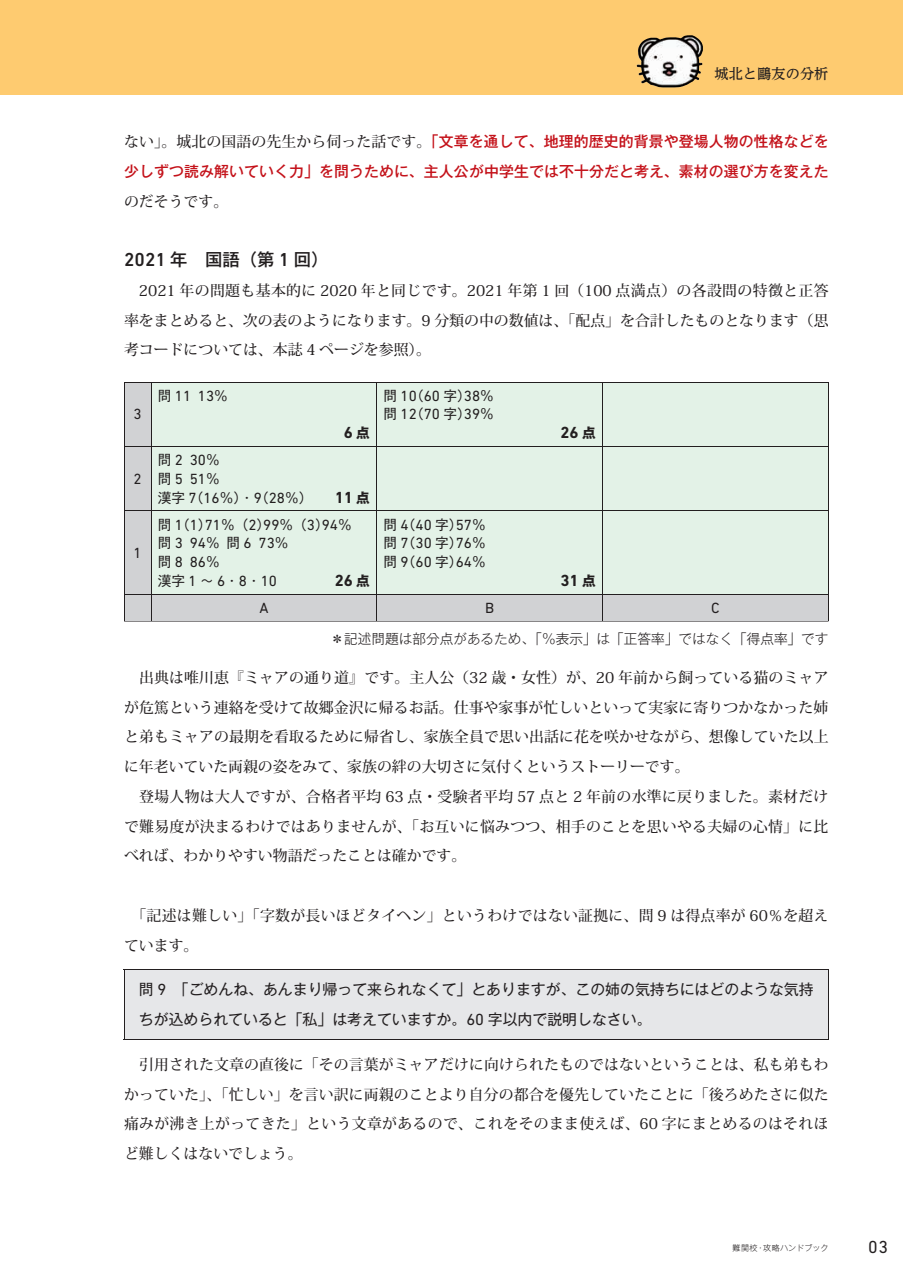
<style>
.page{position:relative;width:903px;height:1275px;background:#fff}
.page>*{position:absolute;margin:0;border:0;box-sizing:border-box;transform-origin:0 0}
.t1{font:17.68px "DIN Next LT Pro";color:#231f20}
.t2{font:17.32px "Gothic MB101 Pro Medium 90 msp RKSJ H";color:#231f20}
.t3{font:700 16.45px "DIN Next LT Pro";color:#231f20}
.t4{font:15.05px/18.6px "DIN Next LT Pro";color:#231f20}
.t5{font:14.88px/29.8px "Koz Min Pr 6 N Medium 90 msp RKSJ H";letter-spacing:.01em;color:#231f20;text-align:justify}
.t6{font:14.88px/29.8px "Gothic MB101 Pro Medium 90 msp RKSJ H";letter-spacing:.01em;color:#c4121a}
.t7{font:14.88px/29.8px "Gothic MB101 Pro Regular 90 msp RKSJ H";color:#231f20}
.t8{font:14.17px "Reim Ythz Pro Medium 90 msp RKSJ H";color:#231f20}
.t9{font:13.65px/18.6px "Gothic MB101 Pro Regular 90 msp RKSJ H";color:#231f20;text-align:justify}
.t10{font:13.65px "Gothic MB101 Pro Light 90 msp RKSJ H";color:#231f20}
.t11{font:8.05px "Gothic MB101 Pro Light 90 msp RKSJ H";color:#231f20}
.s1{font-family:"Koz Min Pr 6 N Medium 90 msp RKSJ H";color:#231f20}
.s2{font-family:"DIN Next LT Pro";font-weight:500;font-size:19.07px}
.s3{font-family:"Gothic MB101 Pro Regular 90 msp RKSJ H";font-size:13.65px}
.s4{font-family:"Gothic MB101 Pro Bold 90 msp RKSJ H";font-weight:400;font-size:13.65px}
.s5{font-family:"DIN Next LT Pro";font-size:15.05px}
.s6{font-family:"DIN Next LT Pro";font-size:16.45px}
</style>
<div class="page">
<div style="left:0;top:0;width:903px;height:94px;background:#fecb70"></div>
<img style="left:637px;top:36px;width:65px;height:52px">
<div style="left:124px;top:970px;width:704px;height:69px;background:#e6e7e9"></div>
<hr style="left:124px;top:970px;width:705px;height:1px;background:#231f20">
<hr style="left:124px;top:970px;width:1px;height:69px;background:#231f20">
<hr style="left:828px;top:970px;width:1px;height:69px;background:#231f20">
<hr style="left:124px;top:1039px;width:705px;height:1px;background:#231f20">
<svg style="left:124px;top:382px;width:705px;height:240px;background:#dae6de"></svg>
<p class="t8" style="left:714px;top:68px;width:116px">城北と鷗友の分析</p>
<p class="t6" style="left:124px;top:129px;width:706px"><span class="s1">ない」。城北の国語の先生から伺った話です。</span>「文章を通して、地理的歴史的背景や登場人物の性格などを少しずつ読み解いていく力」を問うために、主人公が中学生では不十分だと考え、素材の選び方を変えた</p>
<p class="t5" style="left:124px;top:188px;width:106px">のだそうです。</p>
<p class="t2" style="left:124px;top:253px;width:206px"><span class="s2">2021</span> 年　国語（第 <span class="s2">1</span> 回）</p>
<p class="t5" style="left:124px;top:277px;width:706px">　2021 年の問題も基本的に 2020 年と同じです。2021 年第 1 回（100 点満点）の各設問の特徴と正答率をまとめると、次の表のようになります。9 分類の中の数値は、「配点」を合計したものとなります（思考コードについては、本誌 4 ページを参照）。</p>
<p class="t4" style="left:134px;top:405px;width:10px">3</p>
<p class="t4" style="left:134px;top:469px;width:10px">2</p>
<p class="t4" style="left:134px;top:543px;width:10px">1</p>
<p class="t4" style="left:158px;top:386px;width:72px"><span class="s3">問</span> 11 13<span class="s3">％</span></p>
<p class="t4" style="left:384px;top:386px;width:112px"><span class="s3">問</span> 10<span class="s3">（</span>60 <span class="s3">字）</span>38<span class="s3">％問</span> 12<span class="s3">（</span>70 <span class="s3">字）</span>39<span class="s3">％</span></p>
<p class="t3" style="left:344px;top:423px;width:28px">6<span class="s4">点</span></p>
<p class="t3" style="left:560px;top:423px;width:37px">26 <span class="s4">点</span></p>
<p class="t4" style="left:158px;top:451px;width:63px"><span class="s3">問</span> 2 30<span class="s3">％問</span> 5 51<span class="s3">％</span></p>
<p class="t9" style="left:158px;top:490px;width:156px">漢字 <span class="s5">7</span>（<span class="s5">16</span>％）・<span class="s5">9</span>（<span class="s5">28</span>％）</p>
<p class="t3" style="left:335px;top:487px;width:37px">11 <span class="s4">点</span></p>
<p class="t9" style="left:158px;top:517px;width:195px">問 <span class="s5">1</span>（<span class="s5">1</span>）<span class="s5">71</span>％ （<span class="s5">2</span>）<span class="s5">99</span>％ （<span class="s5">3</span>）<span class="s5">94</span>％</p>
<p class="t4" style="left:158px;top:534px;width:132px"><span class="s3">問</span> 3 94<span class="s3">％ 問</span> 6 73<span class="s3">％問</span> 8 86<span class="s3">％</span></p>
<p class="t9" style="left:158px;top:573px;width:121px">漢字 <span class="s5">1</span> ～ <span class="s5">6</span>・<span class="s5">8</span>・<span class="s5">10</span></p>
<p class="t3" style="left:335px;top:570px;width:37px">26 <span class="s4">点</span></p>
<p class="t9" style="left:384px;top:517px;width:104px">問 <span class="s5">4</span>（<span class="s5">40</span> 字）<span class="s5">57</span>％問 <span class="s5">7</span>（<span class="s5">30</span> 字）<span class="s5">76</span>％問 <span class="s5">9</span>（<span class="s5">60</span> 字）<span class="s5">64</span>％</p>
<p class="t3" style="left:560px;top:570px;width:37px">31 <span class="s4">点</span></p>
<p class="t4" style="left:259px;top:598px;width:11px">A</p>
<p class="t4" style="left:485px;top:598px;width:11px">B</p>
<p class="t4" style="left:711px;top:598px;width:10px">C</p>
<p class="t10" style="left:331px;top:633px;width:499px">＊記述問題は部分点があるため、「％表示」は「正答率」ではなく「得点率」です</p>
<p class="t5" style="left:124px;top:664px;width:706px;text-align:left">　出典は唯川恵『ミャアの通り道』です。主人公（32 歳・女性）が、20 年前から飼っている猫のミャアが危篤という連絡を受けて故郷金沢に帰るお話。仕事や家事が忙しいといって実家に寄りつかなかった姉と弟もミャアの最期を看取るために帰省し、家族全員で思い出話に花を咲かせながら、想像していた以上に年老いていた両親の姿をみて、家族の絆の大切さに気付くというストーリーです。<br>　登場人物は大人ですが、合格者平均 63 点・受験者平均 57 点と 2 年前の水準に戻りました。素材だけで難易度が決まるわけではありませんが、「お互いに悩みつつ、相手のことを思いやる夫婦の心情」に比べれば、わかりやすい物語だったことは確かです。</p>
<p class="t5" style="left:124px;top:902px;width:706px;text-indent:7px">「記述は難しい」「字数が長いほどタイヘン」というわけではない証拠に、問 9 は得点率が 60％を超えています。</p>
<p class="t7" style="left:139px;top:977px;width:676px">問 <span class="s6">9</span>　「ごめんね、あんまり帰って来られなくて」とありますが、この姉の気持ちにはどのような気持ちが込められていると「私」は考えていますか。<span class="s6">60</span> 字以内で説明しなさい。</p>
<p class="t5" style="left:124px;top:1051px;width:706px">　引用された文章の直後に「その言葉がミャアだけに向けられたものではないということは、私も弟もわかっていた」、「忙しい」を言い訳に両親のことより自分の都合を優先していたことに「後ろめたさに似た痛みが沸き上がってきた」という文章があるので、これをそのまま使えば、60 字にまとめるのはそれほど難しくはないでしょう。</p>
<p class="t11" style="left:732px;top:1245px;width:97px">難関校・攻略ハンドブック</p>
<p class="t1" style="left:868px;top:1237px;width:22px">03</p>
</div>
